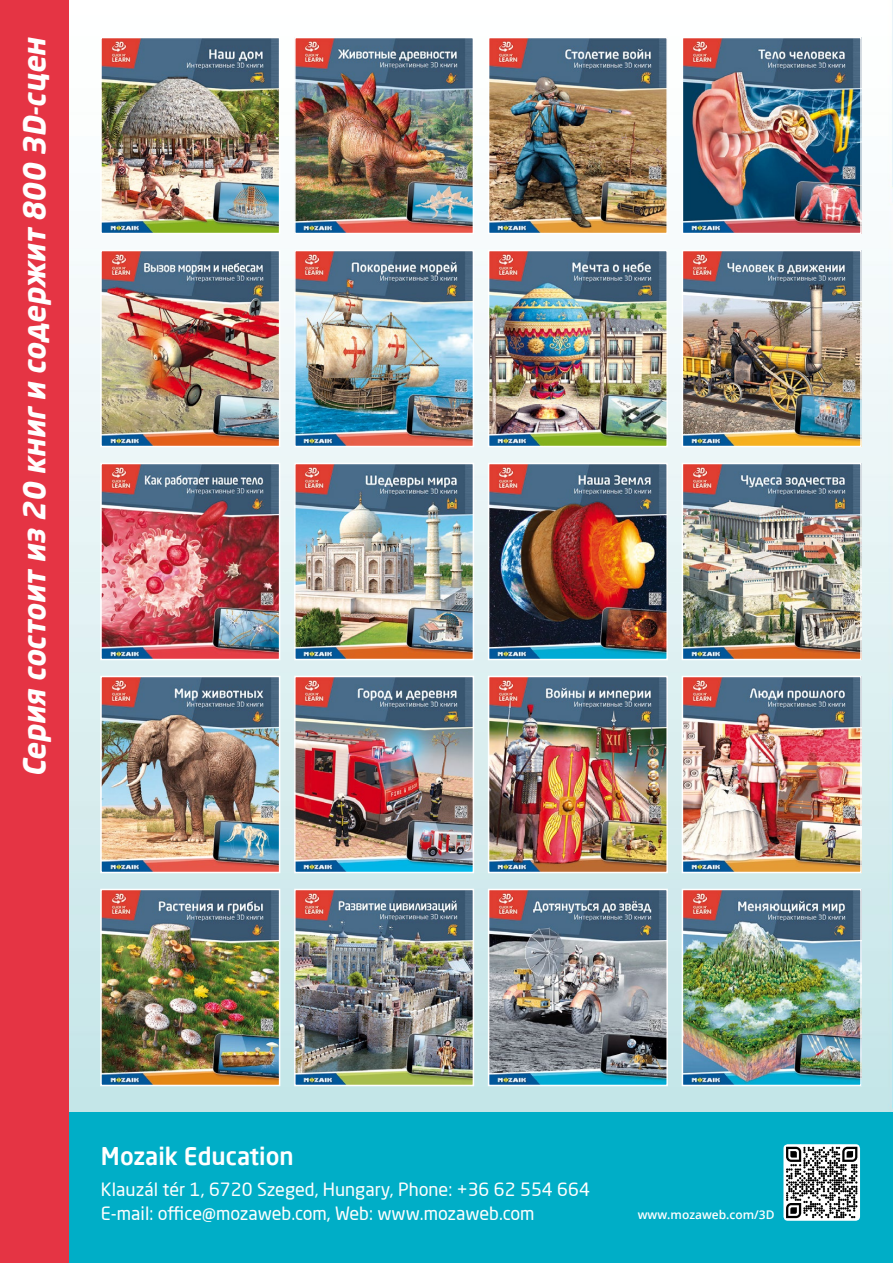
<style>
.page{position:relative;width:893px;height:1263px;background:#fff}
.page>*{position:absolute;margin:0;border:0;box-sizing:border-box;transform-origin:0 0}
.t1{font:italic 700 30px "Neo Sans Pro";color:#fff}
.t2{font:500 24px "Neo Sans Pro";color:#fff}
.t3{font:18px/24px "Neo Sans Pro";color:#fff}
.t4{font:600 12px "Open Sans";color:#fff}
</style>
<div class="page">
<img style="left:68px;top:0;width:825px;height:1113px">
<div style="left:68px;top:1113px;width:825px;height:150px;background:#00aec7"></div>
<svg style="left:783px;top:1144px;width:77px;height:77px"></svg>
<svg style="left:786px;top:1147px;width:71px;height:71px;background:#929292"></svg>
<div style="left:0;top:0;width:68px;height:1263px;background:#e53444"></div>
<img style="left:103px;top:253px;width:174px;height:191px">
<div style="left:100px;top:250px;width:180px;height:197px;border:2px solid #fff"></div>
<img style="left:685px;top:40px;width:174px;height:191px">
<div style="left:682px;top:37px;width:180px;height:197px;border:2px solid #fff"></div>
<img style="left:491px;top:40px;width:174px;height:191px">
<div style="left:488px;top:37px;width:180px;height:197px;border:2px solid #fff"></div>
<img style="left:297px;top:40px;width:174px;height:191px">
<div style="left:294px;top:37px;width:180px;height:197px;border:2px solid #fff"></div>
<img style="left:103px;top:40px;width:174px;height:191px">
<div style="left:100px;top:37px;width:180px;height:197px;border:2px solid #fff"></div>
<img style="left:297px;top:466px;width:174px;height:191px">
<div style="left:294px;top:463px;width:180px;height:197px;border:2px solid #fff"></div>
<img style="left:103px;top:466px;width:174px;height:191px">
<div style="left:100px;top:463px;width:180px;height:197px;border:2px solid #fff"></div>
<img style="left:685px;top:253px;width:174px;height:191px">
<div style="left:682px;top:250px;width:180px;height:197px;border:2px solid #fff"></div>
<img style="left:491px;top:253px;width:174px;height:191px">
<div style="left:488px;top:250px;width:180px;height:197px;border:2px solid #fff"></div>
<img style="left:297px;top:253px;width:174px;height:191px">
<div style="left:294px;top:250px;width:180px;height:197px;border:2px solid #fff"></div>
<img style="left:491px;top:679px;width:174px;height:191px">
<div style="left:488px;top:676px;width:180px;height:197px;border:2px solid #fff"></div>
<img style="left:685px;top:892px;width:174px;height:191px">
<div style="left:682px;top:889px;width:180px;height:197px;border:2px solid #fff"></div>
<img style="left:297px;top:679px;width:174px;height:191px">
<div style="left:294px;top:676px;width:180px;height:197px;border:2px solid #fff"></div>
<img style="left:103px;top:679px;width:174px;height:191px">
<div style="left:100px;top:676px;width:180px;height:197px;border:2px solid #fff"></div>
<img style="left:685px;top:466px;width:174px;height:191px">
<div style="left:682px;top:463px;width:180px;height:197px;border:2px solid #fff"></div>
<img style="left:491px;top:466px;width:174px;height:191px">
<div style="left:488px;top:463px;width:180px;height:197px;border:2px solid #fff"></div>
<img style="left:491px;top:892px;width:174px;height:191px">
<div style="left:488px;top:889px;width:180px;height:197px;border:2px solid #fff"></div>
<img style="left:297px;top:892px;width:174px;height:191px">
<div style="left:294px;top:889px;width:180px;height:197px;border:2px solid #fff"></div>
<img style="left:103px;top:892px;width:174px;height:191px">
<div style="left:100px;top:889px;width:180px;height:197px;border:2px solid #fff"></div>
<img style="left:685px;top:679px;width:174px;height:191px">
<div style="left:682px;top:676px;width:180px;height:197px;border:2px solid #fff"></div>
<h1 class="t1" style="left:15px;top:777px;width:742px;rotate:-90deg">Серия состоит из 20 книг и содержит 800 3D-сцен</h1>
<h2 class="t2" style="left:101px;top:1141px;width:194px">Mozaik Education</h2>
<p class="t3" style="left:101px;top:1177px;width:490px">Klauzál tér 1, 6720 Szeged, Hungary, Phone: +36 62 554 664<br>E-mail: office@mozaweb.com, Web: www.mozaweb.com</p>
<p class="t4" style="left:638px;top:1206px;width:138px">www.mozaweb.com/3D</p>
</div>
